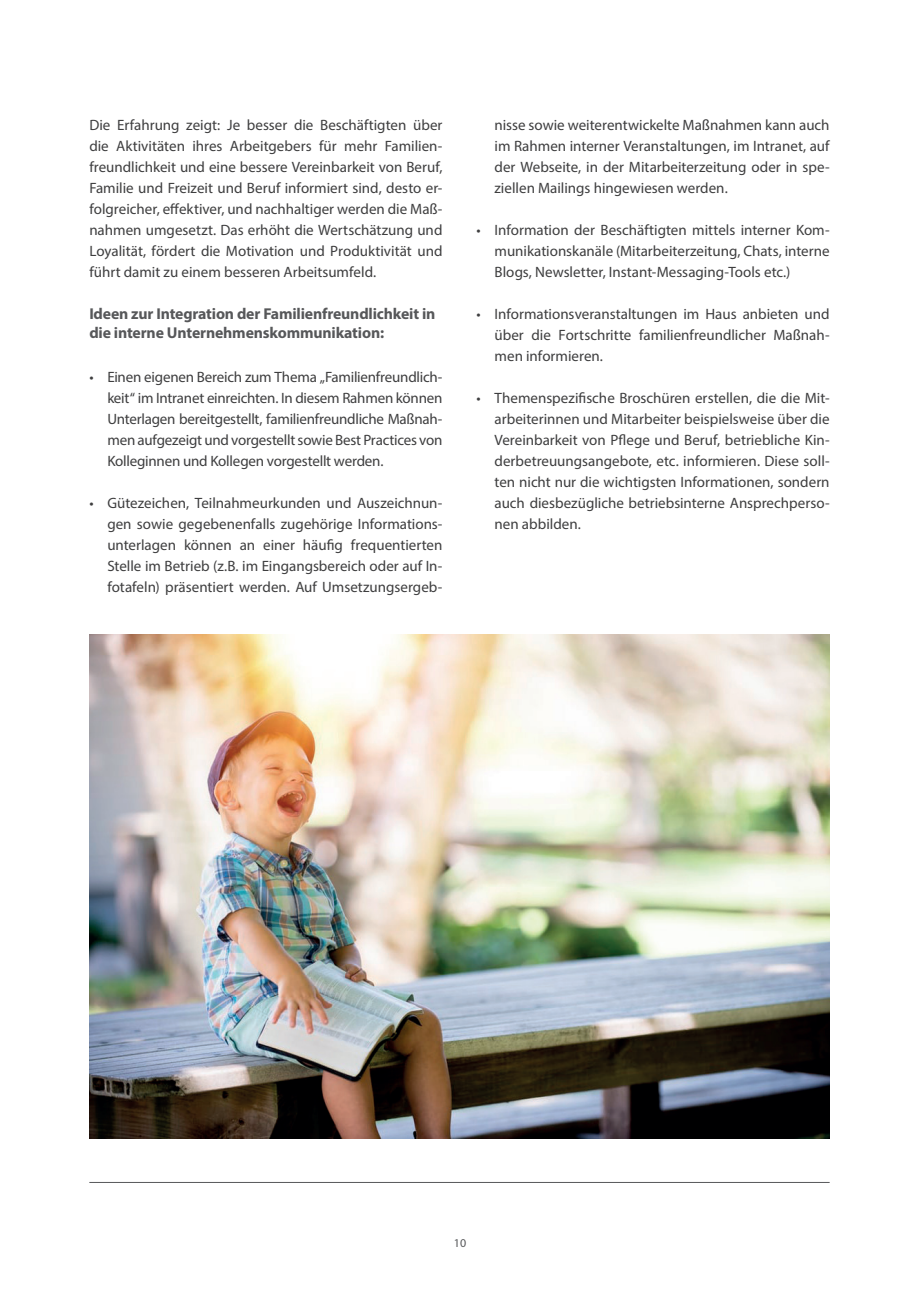
<style>
.page{position:relative;width:919px;height:1289px;background:#fff}
.page>*{position:absolute;margin:0;border:0;box-sizing:border-box;transform-origin:0 0}
.t1{font:700 15.75px/18.9px "Myriad Pro";letter-spacing:-.01em;color:#57585a}
.t2{font:15px/21px "Myriad Pro";color:#3e3e3f;text-align:justify}
.t3{font:12px "Myriad Pro";color:#57585a}
</style>
<div class="page">
<hr style="left:89px;top:1182px;width:740px;height:1px;background:#57585a">
<img style="left:89px;top:634px;width:740px;height:504px">
<p class="t2" style="left:89px;top:114px;width:354px">Die Erfahrung zeigt: Je besser die Beschäftigten über die Aktivitäten ihres Arbeitgebers für mehr Familien&shy;freundlichkeit und eine bessere Vereinbarkeit von Beruf, Familie und Freizeit und Beruf informiert sind, desto er&shy;folgreicher, effektiver, und nachhaltiger werden die Maß&shy;nahmen umgesetzt. Das erhöht die Wertschätzung und Loyalität, fördert die Motivation und Produktivität und führt damit zu einem besseren Arbeitsumfeld.</p>
<p class="t1" style="left:89px;top:303px;width:347px">Ideen zur Integration der Familienfreundlichkeit in die interne Unternehmenskommunikation:</p>
<p class="t2" style="left:107px;top:366px;width:336px;text-indent:-18px">• Einen eigenen Bereich zum Thema „Familienfreundlich&shy;keit“ im Intranet einreichten. In diesem Rahmen können Unterlagen bereitgestellt, familienfreundliche Maßnah&shy;men aufgezeigt und vorgestellt sowie Best Practices von Kolleginnen und Kollegen vorgestellt werden.</p>
<p class="t2" style="left:107px;top:492px;width:336px;text-indent:-18px">• Gütezeichen, Teilnahmeurkunden und Auszeichnun&shy;gen sowie gegebenenfalls zugehörige Informations&shy;unterlagen können an einer häufig frequentierten Stelle im Betrieb (z.B. im Eingangsbereich oder auf In&shy;fotafeln) präsentiert werden. Auf Umsetzungsergeb-</p>
<p class="t2" style="left:494px;top:114px;width:336px">nisse sowie weiterentwickelte Maßnahmen kann auch im Rahmen interner Veranstaltungen, im Intranet, auf der Webseite, in der Mitarbeiterzeitung oder in spe&shy;ziellen Mailings hingewiesen werden.</p>
<p class="t2" style="left:494px;top:219px;width:336px;text-indent:-18px">• Information der Beschäftigten mittels interner Kom&shy;munikationskanäle (Mitarbeiterzeitung, Chats, interne Blogs, Newsletter, Instant-Messaging-Tools etc.)</p>
<p class="t2" style="left:494px;top:303px;width:336px;text-indent:-18px">• Informationsveranstaltungen im Haus anbieten und über die Fortschritte familienfreundlicher Maßnah&shy;men informieren.</p>
<p class="t2" style="left:494px;top:387px;width:336px;text-indent:-18px">• Themenspezifische Broschüren erstellen, die die Mit&shy;arbeiterinnen und Mitarbeiter beispielsweise über die Vereinbarkeit von Pflege und Beruf, betriebliche Kin&shy;derbetreuungsangebote, etc. informieren. Diese soll&shy;ten nicht nur die wichtigsten Informationen, sondern auch diesbezügliche betriebsinterne Ansprechperso&shy;nen abbilden.</p>
<p class="t3" style="left:454px;top:1235px;width:14px">10</p>
</div>
